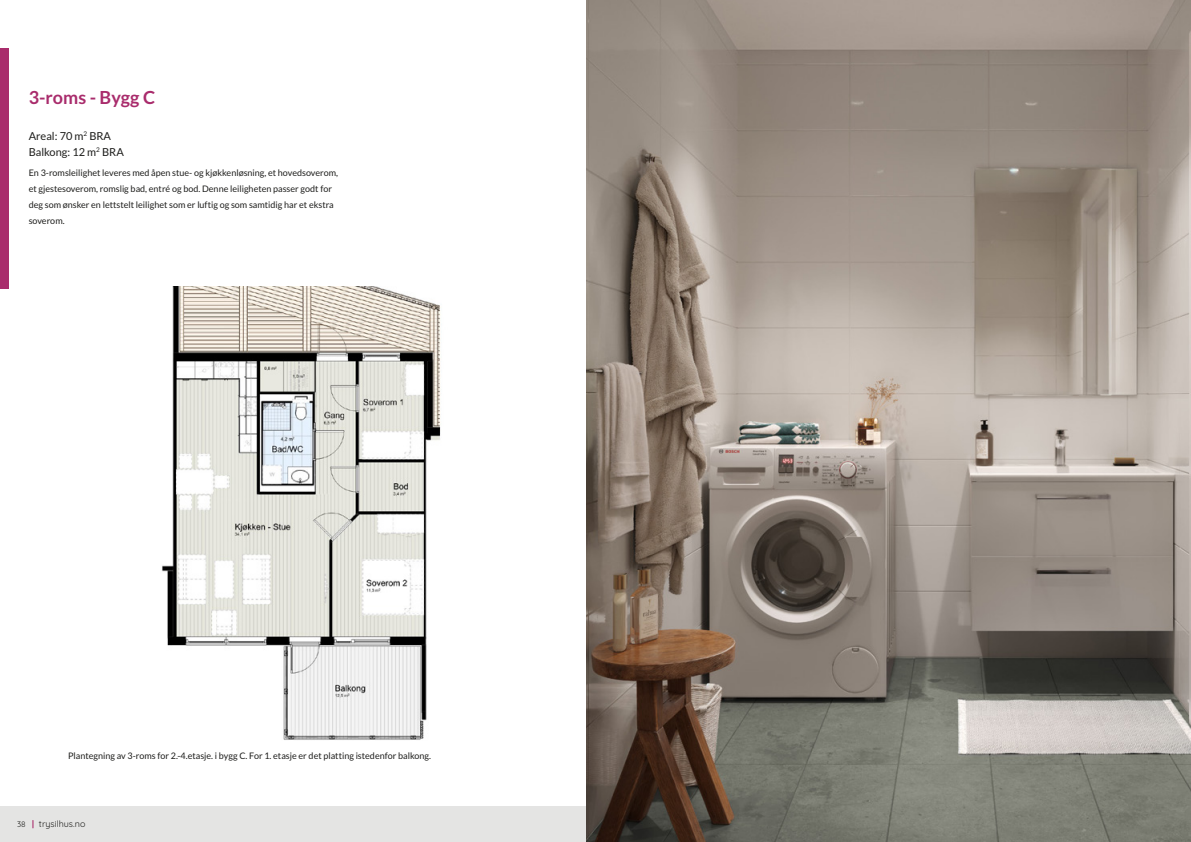
<style>
.page{position:relative;width:1191px;height:842px;background:#fff}
.page>*{position:absolute;margin:0;border:0;box-sizing:border-box;transform-origin:0 0}
.t1{font:700 18px "Lato";color:#a92c6c}
.t2{font:11px/16px "Lato";color:#1d1d1b}
.t3{font:9px/16px "Lato";color:#1d1d1b}
.t4{font:9px "Quicksand";color:#1d1d1b}
.t5{font:8px "Quicksand";color:#1d1d1b}
</style>
<div class="page">
<div style="left:0;top:806px;width:595px;height:36px;background:#e4e4e3"></div>
<div style="left:0;top:48px;width:9px;height:241px;background:#a92c6c"></div>
<img style="left:162px;top:287px;width:279px;height:453px">
<img style="left:587px;top:0;width:604px;height:842px">
<h1 class="t1" style="left:29px;top:87px;width:128px">3‑roms ‑ Bygg C</h1>
<p class="t2" style="left:29px;top:128px;width:97px">Areal: 70 m<sup>2</sup> BRA<br>Balkong: 12 m<sup>2</sup> BRA</p>
<p class="t3" style="left:29px;top:165px;width:311px">En 3‑romsleilighet leveres med åpen stue‑ og kjøkkenløsning, et hovedsoverom, et gjestesoverom, romslig bad, entré og bod. Denne leiligheten passer godt for deg som ønsker en lettstelt leilighet som er luftig og som samtidig har et ekstra soverom.</p>
<p class="t3" style="left:68px;top:747px;width:364px">Plantegning av 3‑roms for 2.‑4.etasje. i bygg C. For 1. etasje er det platting istedenfor balkong.</p>
<p class="t5" style="left:17px;top:818px;width:10px">38</p>
<p class="t4" style="left:39px;top:817px;width:48px">trysilhus.no</p>
</div>
